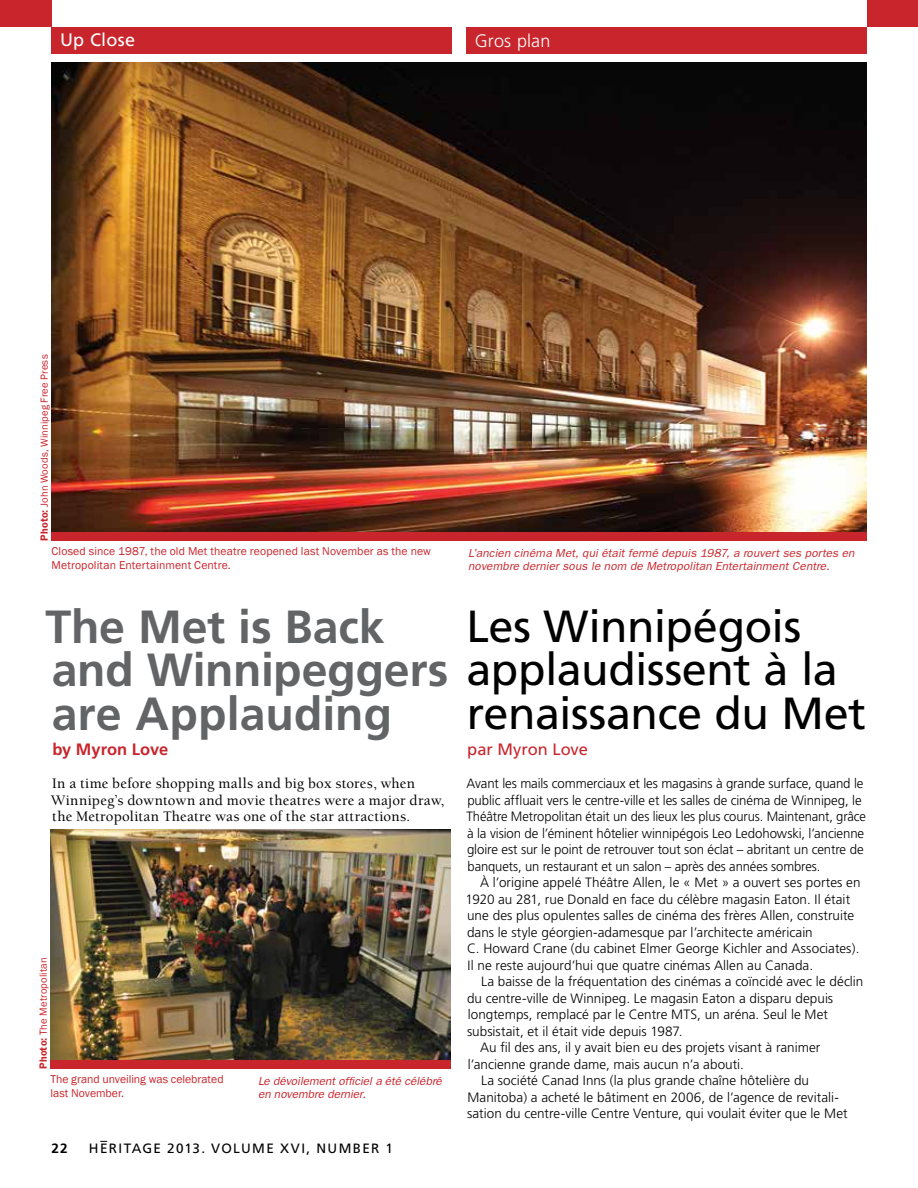
<style>
.page{position:relative;width:918px;height:1188px;background:#fff}
.page>*{position:absolute;margin:0;border:0;box-sizing:border-box;transform-origin:0 0}
.t1{font:700 46.5px/87px "Frutiger";color:#636466}
.t2{font:45px "Frutiger";letter-spacing:-.01em;color:#000}
.t3{font:300 18px "Frutiger";letter-spacing:.01em;color:#fff}
.t4{font:18px "Frutiger";letter-spacing:.015em;color:#fff}
.t5{font:16.5px "Frutiger";letter-spacing:-.005em;color:#c9252c}
.t6{font:700 16.5px "Frutiger";color:#c9252c}
.t7{font:500 14.25px/16.5px "Berkeley Old Style Itc T";letter-spacing:.02em;color:#000}
.t8{font:300 13.5px/16.5px "Frutiger";color:#000}
.t9{font:13.5px "Frutiger";letter-spacing:.1em;color:#000}
.t10{font:700 13.5px "Frutiger";color:#000}
.t11{font:italic 11.7px/13.5px "Franklin Gothic";letter-spacing:.01em;color:#c9252c}
.t12{font:11.7px/13.5px "Franklin Gothic";letter-spacing:.01em;color:#c9252c}
.t13{font:10.5px "Franklin Gothic";letter-spacing:.015em;color:#c9252c}
.s1{font-weight:600}
.s2{font-weight:700;font-size:46.5px;color:#636466}
</style>
<div class="page">
<div style="left:867px;top:0;width:51px;height:27px;background:#c9252c"></div>
<div style="left:0;top:0;width:51px;height:27px;background:#c9252c"></div>
<div style="left:467px;top:27px;width:400px;height:27px;background:#c9252c"></div>
<div style="left:51px;top:27px;width:400px;height:27px;background:#c9252c"></div>
<img style="left:51px;top:62px;width:816px;height:470px">
<div style="left:51px;top:532px;width:816px;height:9px;background:#c9252c"></div>
<img style="left:50px;top:829px;width:400px;height:231px">
<div style="left:50px;top:1060px;width:400px;height:9px;background:#c9252c"></div>
<h3 class="t4" style="left:60px;top:30px;width:77px">Up Close</h3>
<h3 class="t3" style="left:475px;top:30px;width:77px">Gros plan</h3>
<p class="t13" style="left:38px;top:541px;width:188px;rotate:-90deg"><span class="s1">Photo:</span> John Woods, Winnipeg Free Press</p>
<p class="t12" style="left:52px;top:545px;width:381px">Closed since 1987, the old Met theatre reopened last November as the new<br>Metropolitan Entertainment Centre.</p>
<p class="t11" style="left:468px;top:546px;width:388px">L’ancien cinéma Met, qui était fermé depuis 1987, a rouvert ses portes en novembre dernier sous le nom de Metropolitan Entertainment Centre.</p>
<h1 class="t1" style="left:46px;top:583px;width:348px">The Met is Back are Applauding</h1>
<p class="t6" style="left:52px;top:740px;width:117px">by Myron Love</p>
<p class="t7" style="left:51px;top:775px;width:395px">In a time before shopping malls and big box stores, when<br>Winnipeg’s downtown and movie theatres were a major draw, the Metropolitan Theatre was one of the star attractions.</p>
<h2 class="t2" style="left:466px;top:600px;width:336px">Les Winnipégois</h2>
<h2 class="t2" style="left:52px;top:643px;width:788px"><span class="s2">and Winnipeggers</span> applaudissent à la</h2>
<h2 class="t2" style="left:467px;top:687px;width:401px">renaissance du Met</h2>
<p class="t5" style="left:467px;top:740px;width:122px">par Myron Love</p>
<p class="t8" style="left:466px;top:775px;width:401px">Avant les mails commerciaux et les magasins à grande surface, quand le public affluait vers le centre-ville et les salles de cinéma de Winnipeg, le Théâtre Metropolitan était un des lieux les plus courus. Maintenant, grâce à la vision de l’éminent hôtelier winnipégois Leo Ledohowski, l’ancienne gloire est sur le point de retrouver tout son éclat – abritant un centre de banquets, un restaurant et un salon – après des années sombres.</p>
<p class="t8" style="left:466px;top:874px;width:396px;text-indent:14px">À l’origine appelé Théâtre Allen, le « Met » a ouvert ses portes en 1920 au 281, rue Donald en face du célèbre magasin Eaton. Il était une des plus opulentes salles de cinéma des frères Allen, construite dans le style géorgien-adamesque par l’architecte américain<br>C. Howard Crane (du cabinet Elmer George Kichler and Associates).<br>Il ne reste aujourd’hui que quatre cinémas Allen au Canada.</p>
<p class="t8" style="left:481px;top:973px;width:384px">La baisse de la fréquentation des cinémas a coïncidé avec le déclin</p>
<p class="t8" style="left:467px;top:990px;width:368px">du centre-ville de Winnipeg. Le magasin Eaton a disparu depuis</p>
<p class="t8" style="left:468px;top:1006px;width:362px">longtemps, remplacé par le Centre MTS, un aréna. Seul le Met</p>
<p class="t8" style="left:467px;top:1023px;width:217px">subsistait, et il était vide depuis 1987.</p>
<p class="t8" style="left:480px;top:1039px;width:342px">Au fil des ans, il y avait bien eu des projets visant à ranimer</p>
<p class="t8" style="left:468px;top:1056px;width:278px">l’ancienne grande dame, mais aucun n’a abouti.</p>
<p class="t8" style="left:481px;top:1072px;width:330px">La société Canad Inns (la plus grande chaîne hôtelière du</p>
<p class="t8" style="left:467px;top:1089px;width:373px">Manitoba) a acheté le bâtiment en 2006, de l’agence de revitali-</p>
<p class="t8" style="left:467px;top:1105px;width:382px">sation du centre-ville Centre Venture, qui voulait éviter que le Met</p>
<p class="t13" style="left:37px;top:1069px;width:113px;rotate:-90deg"><span class="s1">Photo:</span> The Metropolitan</p>
<p class="t12" style="left:50px;top:1073px;width:175px">The grand unveiling was celebrated last November.</p>
<p class="t11" style="left:258px;top:1074px;width:185px">Le dévoilement officiel a été célébré en novembre dernier.</p>
<p class="t9" style="left:101px;top:1133px;width:8px">–</p>
<p class="t10" style="left:51px;top:1140px;width:18px">22</p>
<p class="t9" style="left:89px;top:1140px;width:306px">HERITAGE 2013. VOLUME XVI, NUMBER 1</p>
</div>
